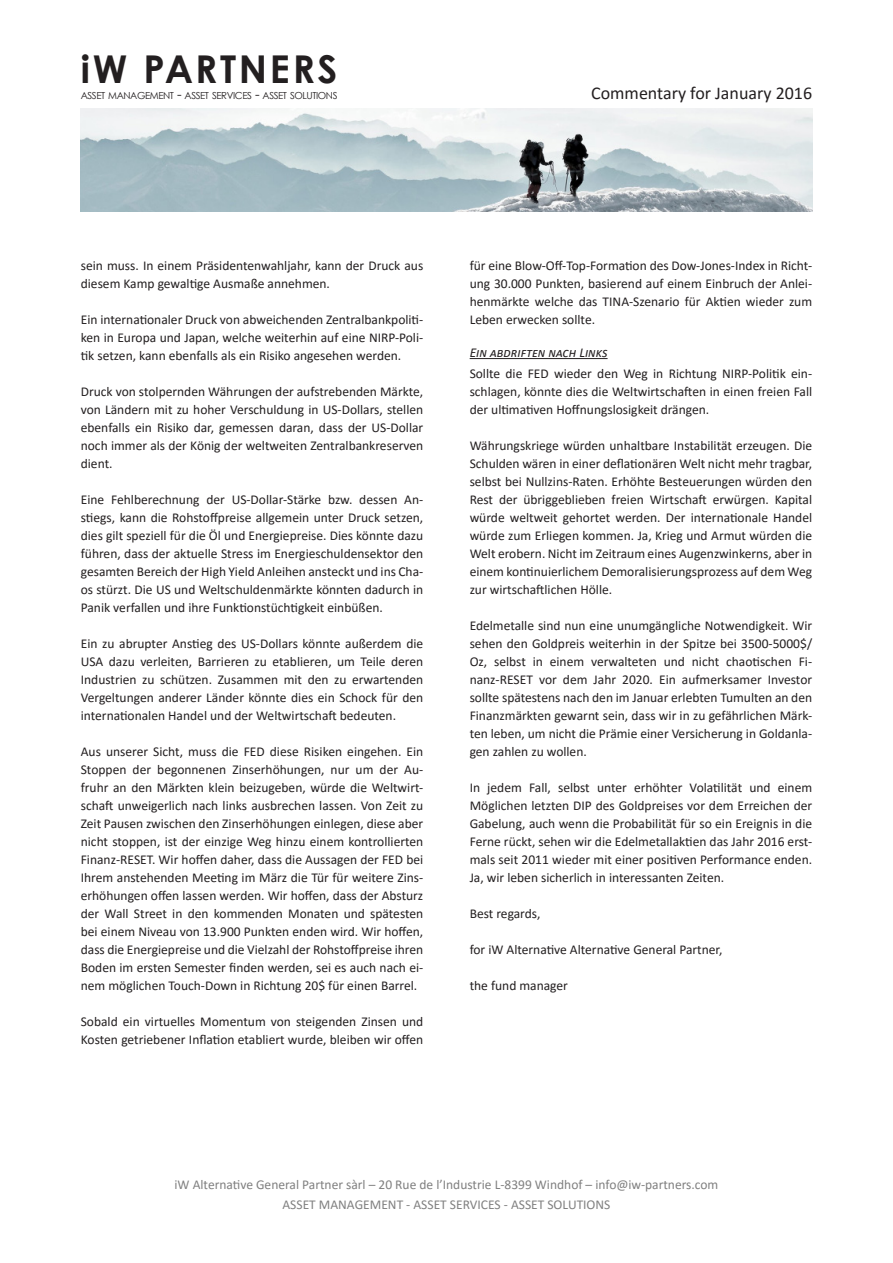
<style>
.page{position:relative;width:893px;height:1263px;background:#fff}
.page>*{position:absolute;margin:0;border:0;box-sizing:border-box;transform-origin:0 0}
.t1{font:700 38.4px "Century Gothic";letter-spacing:.065em;color:#231f20}
.t2{font:18px "Calibri";color:#231f20}
.t3{font:13.5px/18px "Calibri";color:#231f20;text-align:justify}
.t4{font:13.5px/20.4px "Calibri";color:#808080;text-align:center}
.t5{font:italic 13.5px "Calibri";color:#231f20}
.t6{font:9.75px "Century Gothic";letter-spacing:-.045em;color:#231f20}
.s1{font-style:inherit}
.s2{font-size:13.8px}
</style>
<div class="page">
<img style="left:81px;top:108px;width:731px;height:103px">
<hr style="left:470px;top:358px;width:138px;height:1px;background:#231f20">
<h1 class="t1" style="left:81px;top:40px;width:258px"><span class="s1">i</span>W PARTNERS</h1>
<p class="t6" style="left:81px;top:88px;width:258px">ASSET MANAGEMENT <span class="s2">-</span> ASSET SERVICES <span class="s2">-</span> ASSET SOLUTIONS</p>
<h2 class="t2" style="left:591px;top:80px;width:223px">Commentary for January 2016</h2>
<p class="t3" style="left:81px;top:256px;width:344px">sein muss. In einem Präsidentenwahljahr, kann der Druck aus diesem Kamp gewaltige Ausmaße annehmen.</p>
<p class="t3" style="left:81px;top:310px;width:344px">Ein internationaler Druck von abweichenden Zentralbankpoliti&shy;ken in Europa und Japan, welche weiterhin auf eine NIRP-Poli&shy;tik setzen, kann ebenfalls als ein Risiko angesehen werden.</p>
<p class="t3" style="left:81px;top:382px;width:344px">Druck von stolpernden Währungen der aufstrebenden Märkte, von Ländern mit zu hoher Verschuldung in US-Dollars, stellen ebenfalls ein Risiko dar, gemessen daran, dass der US-Dollar noch immer als der König der weltweiten Zentralbankreserven dient.</p>
<p class="t3" style="left:81px;top:490px;width:344px">Eine Fehlberechnung der US-Dollar-Stärke bzw. dessen An&shy;stiegs, kann die Rohstoffpreise allgemein unter Druck setzen, dies gilt speziell für die Öl und Energiepreise. Dies könnte dazu führen, dass der aktuelle Stress im Energieschuldensektor den gesamten Bereich der High Yield Anleihen ansteckt und ins Cha&shy;os stürzt. Die US und Weltschuldenmärkte könnten dadurch in Panik verfallen und ihre Funktionstüchtigkeit einbüßen.</p>
<p class="t3" style="left:81px;top:634px;width:344px">Ein zu abrupter Anstieg des US-Dollars könnte außerdem die USA dazu verleiten, Barrieren zu etablieren, um Teile deren Industrien zu schützen. Zusammen mit den zu erwartenden Vergeltungen anderer Länder könnte dies ein Schock für den internationalen Handel und der Weltwirtschaft bedeuten.</p>
<p class="t3" style="left:81px;top:742px;width:344px">Aus unserer Sicht, muss die FED diese Risiken eingehen. Ein Stoppen der begonnenen Zinserhöhungen, nur um der Au&shy;fruhr an den Märkten klein beizugeben, würde die Weltwirt&shy;schaft unweigerlich nach links ausbrechen lassen. Von Zeit zu Zeit Pausen zwischen den Zinserhöhungen einlegen, diese aber nicht stoppen, ist der einzige Weg hinzu einem kontrollierten Finanz-RESET. Wir hoffen daher, dass die Aussagen der FED bei Ihrem anstehenden Meeting im März die Tür für weitere Zins&shy;erhöhungen offen lassen werden. Wir hoffen, dass der Absturz der Wall Street in den kommenden Monaten und spätesten bei einem Niveau von 13.900 Punkten enden wird. Wir hoffen, dass die Energiepreise und die Vielzahl der Rohstoffpreise ihren Boden im ersten Semester finden werden, sei es auch nach ei&shy;nem möglichen Touch-Down in Richtung 20$ für einen Barrel.</p>
<p class="t3" style="left:81px;top:1012px;width:344px">Sobald ein virtuelles Momentum von steigenden Zinsen und<br>Kosten getriebener Inflation etabliert wurde, bleiben wir offen</p>
<p class="t3" style="left:470px;top:256px;width:344px">für eine Blow-Off-Top-Formation des Dow-Jones-Index in Richt&shy;ung 30.000 Punkten, basierend auf einem Einbruch der Anlei&shy;henmärkte welche das TINA-Szenario für Aktien wieder zum Leben erwecken sollte.</p>
<h3 class="t5" style="left:470px;top:343px;width:139px">Ein abdriften nach Links</h3>
<p class="t3" style="left:470px;top:364px;width:344px">Sollte die FED wieder den Weg in Richtung NIRP-Politik ein&shy;schlagen, könnte dies die Weltwirtschaften in einen freien Fall der ultimativen Hoffnungslosigkeit drängen.</p>
<p class="t3" style="left:470px;top:436px;width:344px">Währungskriege würden unhaltbare Instabilität erzeugen. Die Schulden wären in einer deflationären Welt nicht mehr tragbar, selbst bei Nullzins-Raten. Erhöhte Besteuerungen würden den Rest der übriggeblieben freien Wirtschaft erwürgen. Kapital würde weltweit gehortet werden. Der internationale Handel würde zum Erliegen kommen. Ja, Krieg und Armut würden die Welt erobern. Nicht im Zeitraum eines Augenzwinkerns, aber in einem kontinuierlichem Demoralisierungsprozess auf dem Weg zur wirtschaftlichen Hölle.</p>
<p class="t3" style="left:470px;top:616px;width:344px">Edelmetalle sind nun eine unumgängliche Notwendigkeit. Wir sehen den Goldpreis weiterhin in der Spitze bei 3500-5000$/ Oz, selbst in einem verwalteten und nicht chaotischen Fi&shy;nanz-RESET vor dem Jahr 2020. Ein aufmerksamer Investor sollte spätestens nach den im Januar erlebten Tumulten an den Finanzmärkten gewarnt sein, dass wir in zu gefährlichen Märk&shy;ten leben, um nicht die Prämie einer Versicherung in Goldanla&shy;gen zahlen zu wollen.</p>
<p class="t3" style="left:470px;top:778px;width:344px">In jedem Fall, selbst unter erhöhter Volatilität und einem Möglichen letzten DIP des Goldpreises vor dem Erreichen der Gabelung, auch wenn die Probabilität für so ein Ereignis in die Ferne rückt, sehen wir die Edelmetallaktien das Jahr 2016 erst&shy;mals seit 2011 wieder mit einer positiven Performance enden.<br>Ja, wir leben sicherlich in interessanten Zeiten.</p>
<p class="t3" style="left:470px;top:904px;width:72px">Best regards,</p>
<p class="t3" style="left:470px;top:940px;width:254px">for iW Alternative Alternative General Partner,</p>
<p class="t3" style="left:470px;top:976px;width:100px">the fund manager</p>
<p class="t4" style="left:175px;top:1173px;width:545px">iW Alternative General Partner sàrl – 20 Rue de l’Industrie L-8399 Windhof – info@iw-partners.com<br>ASSET MANAGEMENT - ASSET SERVICES - ASSET SOLUTIONS</p>
</div>
